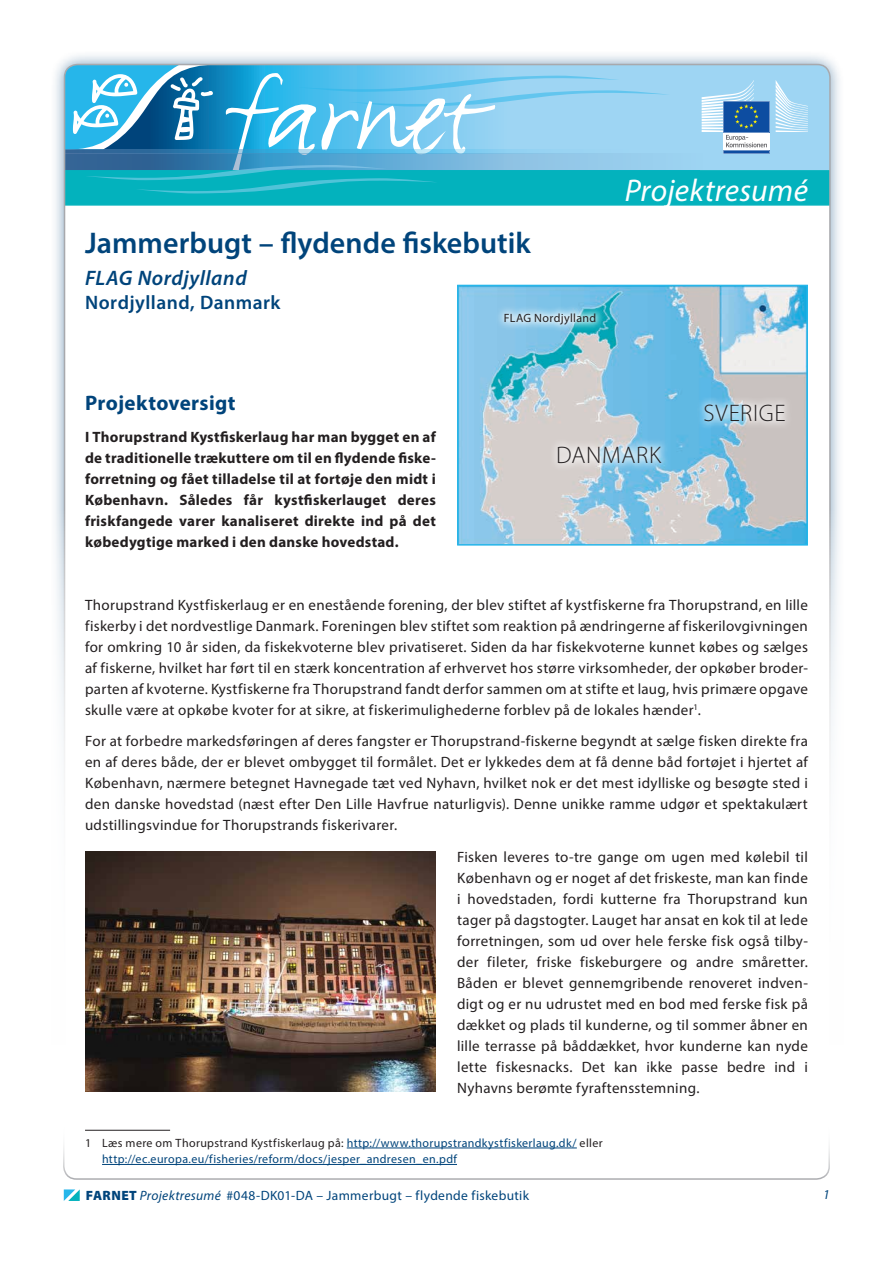
<style>
.page{position:relative;width:893px;height:1263px;background:#fff}
.page>*{position:absolute;margin:0;border:0;box-sizing:border-box;transform-origin:0 0}
.t1{font:italic 31.5px "Myriad Pro";letter-spacing:.01em;color:#fff}
.t2{font:600 30px "Myriad Pro";letter-spacing:.005em;color:#00447b}
.t3{font:300 24px "Myriad Pro";letter-spacing:.03em;color:#231f20}
.t4{font:italic 600 21px "Myriad Pro";letter-spacing:.025em;color:#00447b}
.t5{font:700 21px "Myriad Pro";letter-spacing:.02em;color:#00447b}
.t6{font:600 19.5px "Myriad Pro";letter-spacing:.025em;color:#00447b}
.t7{font:15px/21px "Myriad Pro";letter-spacing:.02em;color:#231f20;text-align:justify}
.t8{font:700 15px/21px "Myriad Pro";letter-spacing:.015em;color:#231f20;text-align:justify}
.t9{font:13.5px "Myriad Pro";letter-spacing:.025em;color:#00447b}
.t10{font:italic 13.5px "Myriad Pro";color:#00447b}
.t11{font:12px/16.5px "Myriad Pro";letter-spacing:.03em;color:#00447b}
.t12{font:12px "Myriad Pro";letter-spacing:.025em;color:#231f20}
.s1{color:#231f20}
.s2{font-weight:900}
.s3{font-style:italic}
</style>
<div class="page">
<div style="left:49px;top:49px;width:796px;height:1166px;background:#00447b;opacity:.5"></div>
<div style="left:65px;top:65px;width:765px;height:1135px;background:#fff;border-radius:13px"></div>
<div style="left:670px;top:65px;width:160px;height:105px;background:#9ed5f3"></div>
<div style="left:65px;top:154px;width:638px;height:17px;background:#9cd3f1"></div>
<hr style="left:65px;top:150px;width:638px;height:4px;background:#9ed5f3">
<div style="left:65px;top:170px;width:765px;height:36px;background:#03b2bd;border:2px solid #03b2bd"></div>
<div style="left:0;top:510px;width:893px;height:753px;background:#fff"></div>
<svg style="left:65px;top:65px;width:605px;height:132px"></svg>
<svg style="left:63px;top:1129px;width:767px;height:51px"></svg>
<svg style="left:64px;top:1189px;width:16px;height:12px"></svg>
<svg style="left:776px;top:80px;width:32px;height:52px;background:#b8e0f6"></svg>
<svg style="left:702px;top:80px;width:67px;height:74px"></svg>
<hr style="left:85px;top:1130px;width:85px;height:1px;background:#231f20">
<hr style="left:347px;top:1148px;width:230px;height:1px;background:#00447b">
<hr style="left:102px;top:1164px;width:355px;height:1px;background:#00447b">
<img style="left:85px;top:852px;width:351px;height:239px">
<img style="left:460px;top:288px;width:345px;height:255px">
<div style="left:457px;top:285px;width:351px;height:261px;border:2px solid #26b6ea"></div>
<svg style="left:495px;top:305px;width:109px;height:28px;background:#8bcce4"></svg>
<svg style="left:549px;top:437px;width:121px;height:35px;background:#bbd4e1"></svg>
<svg style="left:696px;top:395px;width:98px;height:35px;background:#b1ccda"></svg>
<h2 class="t2" style="left:85px;top:223px;width:447px">Jammerbugt – flydende fiskebutik</h2>
<h3 class="t4" style="left:85px;top:265px;width:163px">FLAG Nordjylland</h3>
<h3 class="t6" style="left:85px;top:290px;width:197px">Nordjylland, Danmark</h3>
<p class="t12" style="left:504px;top:311px;width:94px">FLAG Nordjylland</p>
<h1 class="t1" style="left:625px;top:171px;width:185px">Projektresumé</h1>
<h3 class="t5" style="left:85px;top:389px;width:152px">Projektoversigt</h3>
<p class="t8" style="left:85px;top:425px;width:352px">I Thorupstrand Kystfiskerlaug har man bygget en af de traditionelle trækuttere om til en flydende fiske&shy;forretning og fået tilladelse til at fortøje den midt i København. Således får kystfiskerlauget deres friskfangede varer kanaliseret direkte ind på det købedygtige marked i den danske hovedstad.</p>
<h3 class="t3" style="left:556px;top:440px;width:106px">DANMARK</h3>
<h3 class="t3" style="left:703px;top:398px;width:84px">SVERIGE</h3>
<p class="t7" style="left:85px;top:594px;width:724px">Thorupstrand Kystfiskerlaug er en enestående forening, der blev stiftet af kystfiskerne fra Thorupstrand, en lille fiskerby i det nordvestlige Danmark. Foreningen blev stiftet som reaktion på ændringerne af fiskerilovgivningen for omkring 10 år siden, da fiskekvoterne blev privatiseret. Siden da har fiskekvoterne kunnet købes og sælges af fiskerne, hvilket har ført til en stærk koncentration af erhvervet hos større virksomheder, der opkøber broder&shy;parten af kvoterne. Kystfiskerne fra Thorupstrand fandt derfor sammen om at stifte et laug, hvis primære opgave skulle være at opkøbe kvoter for at sikre, at fiskerimulighederne forblev på de lokales hænder<sup>1</sup>.</p>
<p class="t7" style="left:85px;top:730px;width:724px">For at forbedre markedsføringen af deres fangster er Thorupstrand-fiskerne begyndt at sælge fisken direkte fra en af deres både, der er blevet ombygget til formålet. Det er lykkedes dem at få denne båd fortøjet i hjertet af København, nærmere betegnet Havnegade tæt ved Nyhavn, hvilket nok er det mest idylliske og besøgte sted i den danske hovedstad (næst efter Den Lille Havfrue naturligvis). Denne unikke ramme udgør et spektakulært udstillingsvindue for Thorupstrands fiskerivarer.</p>
<p class="t7" style="left:457px;top:846px;width:352px">Fisken leveres to-tre gange om ugen med kølebil til København og er noget af det friskeste, man kan finde i hovedstaden, fordi kutterne fra Thorupstrand kun tager på dagstogter. Lauget har ansat en kok til at lede forretningen, som ud over hele ferske fisk også tilby&shy;der fileter, friske fiskeburgere og andre småretter.<br>Båden er blevet gennemgribende renoveret indven&shy;digt og er nu udrustet med en bod med ferske fisk på dækket og plads til kunderne, og til sommer åbner en lille terrasse på båddækket, hvor kunderne kan nyde lette fiskesnacks. Det kan ikke passe bedre ind i Nyhavns berømte fyraftensstemning.</p>
<p class="t11" style="left:102px;top:1134px;width:502px;text-indent:-17px"><span class="s1">1 Læs mere om Thorupstrand Kystfiskerlaug på:</span> http://www.thorupstrandkystfiskerlaug.dk/ <span class="s1">eller </span>http://ec.europa.eu/fisheries/reform/docs/jesper_andresen_en.pdf</p>
<p class="t9" style="left:86px;top:1187px;width:445px"><span class="s2">FARNET</span> <span class="s3">Projektresumé</span> #048-DK01-DA – Jammerbugt – flydende fiskebutik</p>
<p class="t10" style="left:823px;top:1186px;width:8px">1</p>
</div>
